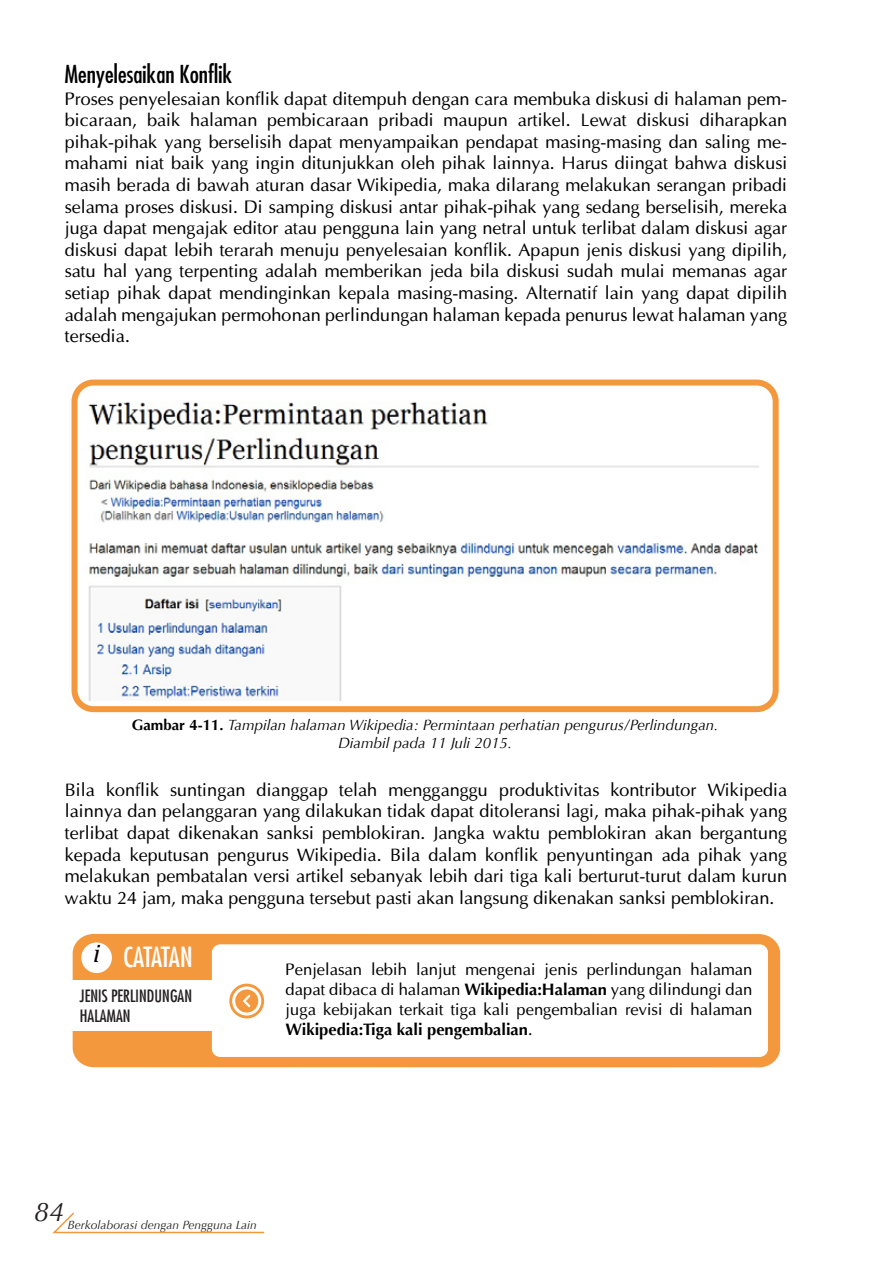
<style>
.page{position:relative;width:893px;height:1263px;background:#fff}
.page>*{position:absolute;margin:0;border:0;box-sizing:border-box;transform-origin:0 0}
.t1{font:condensed 27px "Futura";letter-spacing:-.04em;color:#fff}
.t2{font:italic 27px "Optima";color:#231f20}
.t3{font:condensed 24px "Futura";color:#000}
.t4{font:18px/21.6px "Optima";color:#000;text-align:justify}
.t5{font:16.5px/19.8px "Optima";color:#000;text-align:justify}
.t6{font:condensed 16.5px/19.8px "Futura";color:#231f20}
.t7{font:italic 15px/18px "Optima";color:#000;text-align:center}
.t8{font:italic 12px "Optima";color:#231f20}
.s1{font-weight:700;font-style:normal}
.s2{font-weight:700}
</style>
<div class="page">
<div style="left:71px;top:379px;width:708px;height:333px;border:6px solid #f4983d;border-radius:19px"></div>
<img style="left:88px;top:401px;width:671px;height:300px">
<div style="left:73px;top:934px;width:707px;height:133px;background:#f4983d;border-radius:20px"></div>
<div style="left:212px;top:944px;width:556px;height:113px;background:#fff;border-radius:8px"></div>
<hr style="left:73px;top:980px;width:149px;height:2px;background:#fff">
<div style="left:81px;top:942px;width:31px;height:31px;background:#fff;border-radius:50%"></div>
<div style="left:71px;top:981px;width:141px;height:50px;background:#fff"></div>
<svg style="left:229px;top:984px;width:35px;height:34px"></svg>
<div style="left:232px;top:986px;width:29px;height:29px;border:3px solid #fff;border-radius:50%"></div>
<svg style="left:241px;top:993px;width:11px;height:16px"></svg>
<svg style="left:52px;top:1212px;width:213px;height:22px"></svg>
<h2 class="t3" style="left:65px;top:59px;width:169px">Menyelesaikan Konflik</h2>
<p class="t4" style="left:65px;top:88px;width:724px">Proses penyelesaian konflik dapat ditempuh dengan cara membuka diskusi di halaman pem&shy;bicaraan, baik halaman pembicaraan pribadi maupun artikel. Lewat diskusi diharapkan pihak-pihak yang berselisih dapat menyampaikan pendapat masing-masing dan saling me&shy;mahami niat baik yang ingin ditunjukkan oleh pihak lainnya. Harus diingat bahwa diskusi masih berada di bawah aturan dasar Wikipedia, maka dilarang melakukan serangan pribadi selama proses diskusi. Di samping diskusi antar pihak-pihak yang sedang berselisih, mereka juga dapat mengajak editor atau pengguna lain yang netral untuk terlibat dalam diskusi agar diskusi dapat lebih terarah menuju penyelesaian konflik. Apapun jenis diskusi yang dipilih, satu hal yang terpenting adalah memberikan jeda bila diskusi sudah mulai memanas agar setiap pihak dapat mendinginkan kepala masing-masing. Alternatif lain yang dapat dipilih adalah mengajukan permohonan perlindungan halaman kepada penurus lewat halaman yang tersedia.</p>
<p class="t7" style="left:132px;top:715px;width:588px"><span class="s1">Gambar 4-11.</span> Tampilan halaman Wikipedia: Permintaan perhatian pengurus/Perlindungan.<br>Diambil pada 11 Juli 2015.</p>
<p class="t4" style="left:65px;top:779px;width:724px">Bila konflik suntingan dianggap telah mengganggu produktivitas kontributor Wikipedia lainnya dan pelanggaran yang dilakukan tidak dapat ditoleransi lagi, maka pihak-pihak yang terlibat dapat dikenakan sanksi pemblokiran. Jangka waktu pemblokiran akan bergantung kepada keputusan pengurus Wikipedia. Bila dalam konflik penyuntingan ada pihak yang melakukan pembatalan versi artikel sebanyak lebih dari tiga kali berturut-turut dalam kurun waktu 24 jam, maka pengguna tersebut pasti akan langsung dikenakan sanksi pemblokiran.</p>
<h1 class="t1" style="left:93px;top:939px;width:101px"><sup>i</sup> CATATAN</h1>
<p class="t6" style="left:80px;top:985px;width:114px">JENIS PERLINDUNGAN<br>HALAMAN</p>
<p class="t5" style="left:286px;top:960px;width:468px">Penjelasan lebih lanjut mengenai jenis perlindungan halaman dapat dibaca di halaman <span class="s2">Wikipedia:Halaman</span> yang dilindungi dan juga kebijakan terkait tiga kali pengembalian revisi di halaman <span class="s2">Wikipedia:Tiga kali pengembalian</span>.</p>
<h1 class="t2" style="left:34px;top:1196px;width:32px">84</h1>
<p class="t8" style="left:68px;top:1218px;width:191px">Berkolaborasi dengan Pengguna Lain</p>
</div>
